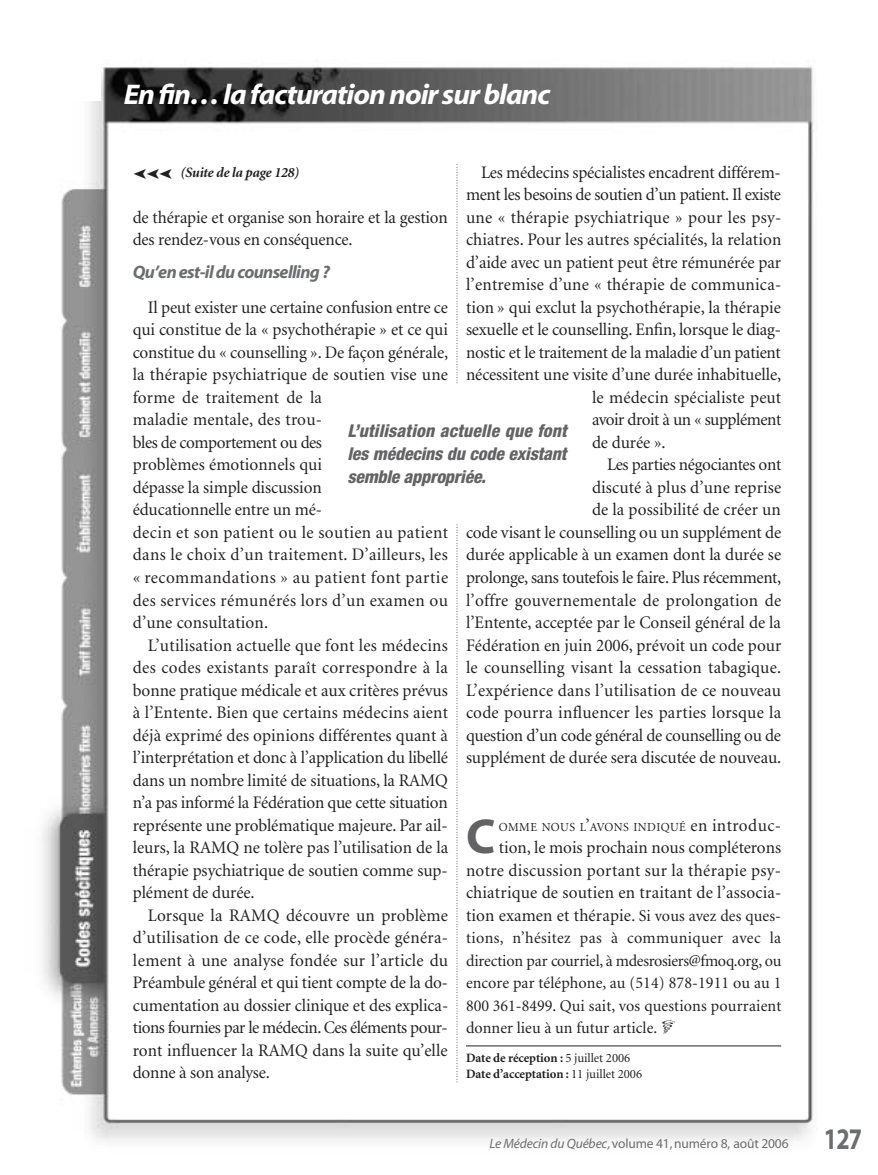
<style>
.page{position:relative;width:878px;height:1175px;background:#fff}
.page>*{position:absolute;margin:0;border:0;box-sizing:border-box;transform-origin:0 0}
.t1{font:700 49.35px "Myriad";color:#636366}
.t2{font:700 30px "Myriad";color:#6c6d70;scale:.8 1}
.t3{font:italic 700 28.5px "Myriad";letter-spacing:-.035em;color:#fff;scale:1.05 1}
.t4{font:italic 700 18px "Myriad";letter-spacing:-.035em;color:#6c6d70}
.t5{font:17.7px/22.5px "Minion";color:#231f20;text-align:justify}
.t6{font:17.7px "Minion";letter-spacing:-.02em;color:#231f20}
.t7{font:italic 800 condensed 17.7px/22.5px "Helvetica Neue";letter-spacing:-.01em;color:#636366;text-align:justify}
.t8{font:17.7px "Minion";letter-spacing:-.025em;color:#231f20}
.t9{font:16.5px/22.5px "Minion";letter-spacing:.005em;color:#231f20;text-align:justify}
.t10{font:italic 700 14.25px "Minion";letter-spacing:-.02em;color:#231f20}
.t11{font:14.25px "Zapf Dingbats";color:#231f20}
.t12{font:13.5px "Myriad";letter-spacing:-.01em;color:#6c6d70}
.t13{font:700 12.75px/16.5px "Minion";letter-spacing:-.005em;color:#231f20}
.t14{font:12.3px "Minion";letter-spacing:.035em;color:#231f20}
.s1{font-size:17.7px}
.s2{font-size:16.5px}
.s3{font-weight:400}
.s4{font-style:italic}
</style>
<div class="page">
<img style="left:42px;top:66px;width:772px;height:1075px">
<hr style="left:466px;top:1045px;width:315px;height:1px;background:#231f20">
<div style="left:134px;top:160px;width:314px;height:22px;background:#fff"></div>
<div style="left:0;top:0;width:100px;height:100px;background:#fff"></div>
<svg style="left:456px;top:525px;width:1px;height:557px"></svg>
<svg style="left:456px;top:165px;width:1px;height:220px"></svg>
<div style="left:335px;top:394px;width:243px;height:122px;background:#fff"></div>
<svg style="left:662px;top:1020px;width:13px;height:14px"></svg>
<h3 class="t3" style="left:124px;top:83px;width:408px">En fin… la facturation noir sur blanc</h3>
<p class="t5" style="left:481px;top:162px;width:301px">Les médecins spécialistes encadrent différem-</p>
<p class="t6" style="left:466px;top:188px;width:316px">ment les besoins de soutien d’un patient. Il existe</p>
<p class="t5" style="left:466px;top:207px;width:317px">une « thérapie psychiatrique » pour les psy-</p>
<p class="t5" style="left:466px;top:230px;width:317px">chiatres. Pour les autres spécialités, la relation</p>
<p class="t5" style="left:466px;top:252px;width:317px">d’aide avec un patient peut être rémunérée par</p>
<p class="t5" style="left:466px;top:275px;width:317px">l’entremise d’une « thérapie de communica-</p>
<p class="t5" style="left:466px;top:297px;width:316px">tion » qui exclut la psychothérapie, la thérapie</p>
<p class="t5" style="left:466px;top:320px;width:316px">sexuelle et le counselling. Enfin, lorsque le diag-</p>
<p class="t6" style="left:466px;top:345px;width:316px">nostic et le traitement de la maladie d’un patient</p>
<p class="t5" style="left:466px;top:365px;width:317px">nécessitent une visite d’une durée inhabituelle,</p>
<p class="t5" style="left:592px;top:387px;width:191px">le médecin spécialiste peut</p>
<p class="t8" style="left:592px;top:413px;width:191px">avoir droit à un « supplément</p>
<p class="t5" style="left:592px;top:432px;width:75px">de durée ».</p>
<p class="t6" style="left:607px;top:458px;width:176px">Les parties négociantes ont</p>
<p class="t5" style="left:592px;top:477px;width:191px">discuté à plus d’une reprise</p>
<p class="t5" style="left:592px;top:500px;width:190px">de la possibilité de créer un</p>
<p class="t5" style="left:466px;top:522px;width:317px">code visant le counselling ou un supplément de</p>
<p class="t5" style="left:466px;top:545px;width:316px">durée applicable à un examen dont la durée se</p>
<p class="t6" style="left:466px;top:570px;width:317px">prolonge, sans toutefois le faire. Plus récemment,</p>
<p class="t5" style="left:466px;top:590px;width:317px">l’offre gouvernementale de prolongation de</p>
<p class="t5" style="left:466px;top:612px;width:316px">l’Entente, acceptée par le Conseil général de la</p>
<p class="t5" style="left:466px;top:635px;width:317px">Fédération en juin 2006, prévoit un code pour</p>
<p class="t5" style="left:466px;top:657px;width:317px">le counselling visant la cessation tabagique.</p>
<p class="t5" style="left:466px;top:680px;width:317px">L’expérience dans l’utilisation de ce nouveau</p>
<p class="t5" style="left:466px;top:702px;width:317px">code pourra influencer les parties lorsque la</p>
<p class="t5" style="left:466px;top:725px;width:316px">question d’un code général de counselling ou de</p>
<p class="t5" style="left:466px;top:747px;width:317px">supplément de durée sera discutée de nouveau.</p>
<p class="t10" style="left:180px;top:167px;width:120px">(Suite de la page 128)</p>
<p class="t11" style="left:172px;top:182px;width:40px;rotate:-180deg">➤➤➤</p>
<p class="t5" style="left:133px;top:207px;width:316px">de thérapie et organise son horaire et la gestion des rendez-vous en conséquence.</p>
<p class="t4" style="left:133px;top:265px;width:198px">Qu’en est-il du counselling ?</p>
<p class="t5" style="left:133px;top:297px;width:317px;text-align:left;text-indent:15px">Il peut exister une certaine confusion entre ce qui constitue de la « psychothérapie » et ce qui constitue du « counselling ». De façon générale, la thérapie psychiatrique de soutien vise une forme de traitement de la<br>maladie mentale, des trou-<br>bles de comportement ou des<br>problèmes émotionnels qui<br>dépasse la simple discussion<br>éducationnelle entre un mé-<br>decin et son patient ou le soutien au patient dans le choix d’un traitement. D’ailleurs, les « recommandations » au patient font partie des services rémunérés lors d’un examen ou d’une consultation.</p>
<p class="t5" style="left:133px;top:635px;width:317px;text-indent:15px">L’utilisation actuelle que font les médecins des codes existants paraît correspondre à la bonne pratique médicale et aux critères prévus à l’Entente. Bien que certains médecins aient déjà exprimé des opinions différentes quant à l’interprétation et donc à l’application du libellé dans un nombre limité de situations, la RAMQ n’a pas informé la Fédération que cette situation représente une problématique majeure. Par ail&shy;leurs, la RAMQ ne tolère pas l’utilisation de la thérapie psychiatrique de soutien comme sup&shy;plément de durée.</p>
<p class="t5" style="left:133px;top:905px;width:317px;text-indent:15px">Lorsque la RAMQ découvre un problème d’utilisation de ce code, elle procède généra&shy;lement à une analyse fondée sur l’article du Préambule général et qui tient compte de la do&shy;cumentation au dossier clinique et des explica&shy;tions fournies par le médecin. Ces éléments pour&shy;ront influencer la RAMQ dans la suite qu’elle donne à son analyse.</p>
<p class="t7" style="left:347px;top:421px;width:221px">L’utilisation actuelle que font les médecins du code existant semble appropriée.</p>
<h1 class="t1" style="left:466px;top:818px;width:31px">C</h1>
<p class="t14" style="left:499px;top:822px;width:284px">OMME NOUS L<span class="s1">’</span>AVONS INDIQUÉ <span class="s1">en introduc-</span></p>
<p class="t5" style="left:466px;top:837px;width:317px;text-indent:33px">tion, le mois prochain nous compléterons notre discussion portant sur la thérapie psy&shy;chiatrique de soutien en traitant de l’associa&shy;tion examen et thérapie<span class="s2">. Si vous avez des ques-</span></p>
<p class="t9" style="left:466px;top:928px;width:317px">tions, n’hésitez pas à communiquer avec la direction par courriel, à mdesrosiers@fmoq.org, ou encore par téléphone, au (514) 878-1911 ou au 1<br>800 361-8499. Qui sait, vos questions pourraient donner lieu à un futur article.</p>
<p class="t13" style="left:466px;top:1050px;width:178px">Date de réception : <span class="s3">5 juillet 2006<br></span>Date d’acceptation : <span class="s3">11 juillet 2006</span></p>
<p class="t12" style="left:489px;top:1138px;width:301px"><span class="s4">Le Médecin du Québec,</span>volume 41,numéro 8, août 2006</p>
<h2 class="t2" style="left:823px;top:1127px;width:49px">127</h2>
</div>
